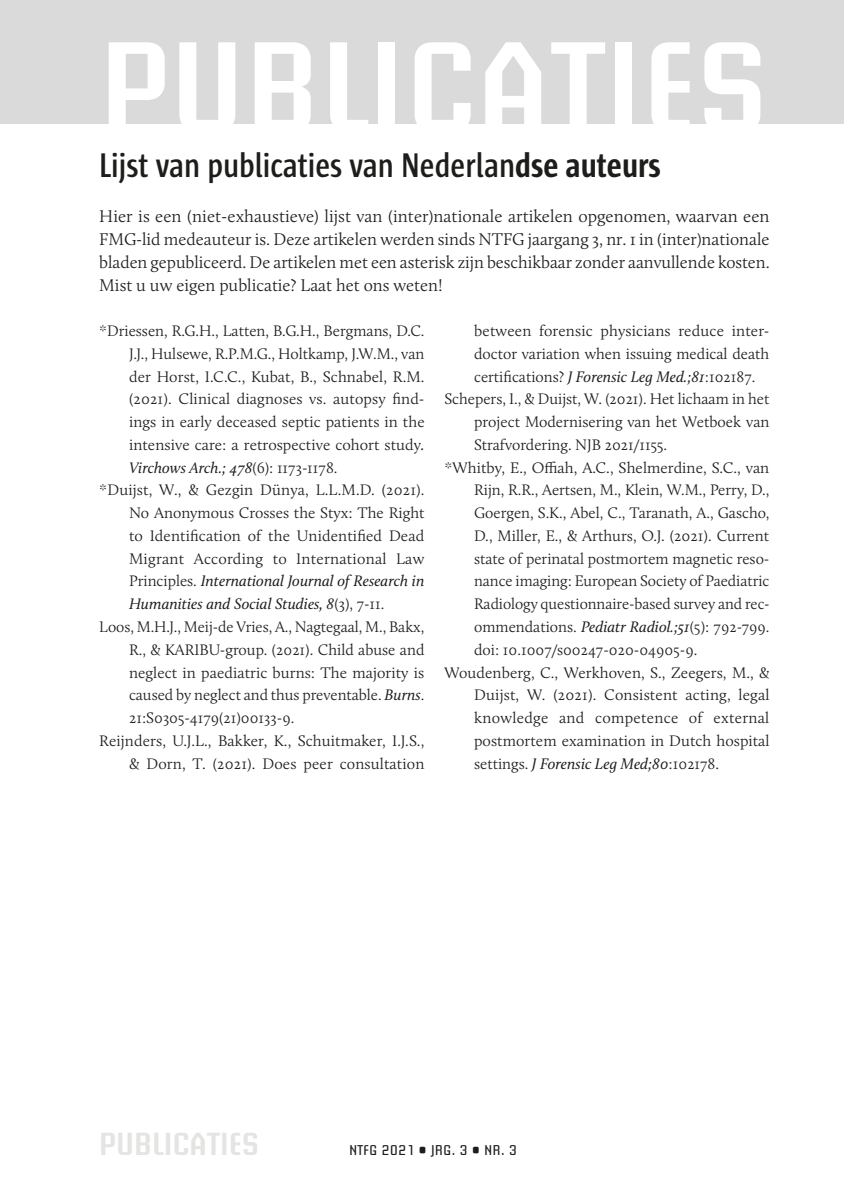
<style>
.page{position:relative;width:844px;height:1191px;background:#fff}
.page>*{position:absolute;margin:0;border:0;box-sizing:border-box;transform-origin:0 0}
.t1{font:600 126px "Briem Akademi Std";letter-spacing:.005em;color:#fff;scale:1.04 1}
.t2{font:600 35px "Sun Cd";color:#1d1d1b}
.t3{font:600 31.5px "Briem Akademi Std";color:#e4e4e3}
.t4{font:300 17.5px/22.8px "Calluna";color:#1d1d1b;text-align:justify}
.t5{font:300 15.75px "Calluna";color:#1d1d1b}
.t6{font:italic 15.75px "Calluna";color:#1d1d1b}
.t7{font:300 15.75px "Calluna";letter-spacing:.02em;color:#1d1d1b}
.t8{font:14px "Briem Akademi Std";color:#1d1d1b}
.s1{font-weight:700}
.s2{font-weight:400;font-style:italic}
.s3{font-weight:300;font-style:normal}
</style>
<div class="page">
<div style="left:0;top:0;width:843px;height:124px;background:#dadada"></div>
<h1 class="t1" style="left:99px;top:16px;width:646px">PUBLICATIES</h1>
<h2 class="t2" style="left:99px;top:147px;width:563px">Lijst van publicaties van Nederlan<span class="s1">dse auteurs</span></h2>
<p class="t4" style="left:99px;top:205px;width:671px">Hier is een (niet-exhaustieve) lijst van (inter)nationale artikelen opgenomen, waarvan een FMG-lid medeauteur is. Deze artikelen werden sinds NTFG jaargang 3, nr. 1 in (inter)nationale bladen gepubliceerd. De artikelen met een asterisk zijn beschikbaar zonder aanvullende kosten.<br>Mist u uw eigen publicatie? Laat het ons weten!</p>
<p class="t5" style="left:99px;top:321px;width:326px">*Driessen, R.G.H., Latten, B.G.H., Bergmans, D.C.</p>
<p class="t5" style="left:129px;top:344px;width:297px">J.J., Hulsewe, R.P.M.G., Holtkamp, J.W.M., van</p>
<p class="t5" style="left:129px;top:367px;width:297px">der Horst, I.C.C., Kubat, B., Schnabel, R.M.</p>
<p class="t5" style="left:129px;top:390px;width:297px">(2021). Clinical diagnoses vs. autopsy find-</p>
<p class="t5" style="left:129px;top:412px;width:297px">ings in early deceased septic patients in the</p>
<p class="t5" style="left:129px;top:435px;width:297px">intensive care: a retrospective cohort study<span class="s2">.</span></p>
<p class="t6" style="left:129px;top:458px;width:210px">Virchows Arch.; 478<span class="s3">(6): 1173-1178.</span></p>
<p class="t5" style="left:99px;top:481px;width:327px">*Duijst, W., &amp; Gezgin Dünya, L.L.M.D. (2021).</p>
<p class="t5" style="left:129px;top:503px;width:297px">No Anonymous Crosses the Styx: The Right</p>
<p class="t5" style="left:129px;top:526px;width:297px">to Identification of the Unidentified Dead</p>
<p class="t5" style="left:129px;top:549px;width:297px">Migrant According to International Law</p>
<p class="t6" style="left:129px;top:571px;width:297px"><span class="s3">Principles.</span> International Journal of Research in</p>
<p class="t6" style="left:129px;top:594px;width:257px">Humanities and Social Studies, 8<span class="s3">(3), 7-11.</span></p>
<p class="t5" style="left:99px;top:617px;width:326px">Loos, M.H.J., Meij-de Vries, A., Nagtegaal, M., Bakx,</p>
<p class="t5" style="left:129px;top:640px;width:297px">R., &amp; KARIBU-group. (2021). Child abuse and</p>
<p class="t5" style="left:129px;top:663px;width:296px">neglect in paediatric burns: The majority is</p>
<p class="t5" style="left:129px;top:685px;width:297px">caused by neglect and thus preventable. <span class="s2">Burns</span>.</p>
<p class="t5" style="left:129px;top:708px;width:167px">21:S0305-4179(21)00133-9.</p>
<p class="t5" style="left:99px;top:731px;width:326px">Reijnders, U.J.L., Bakker, K., Schuitmaker, I.J.S.,</p>
<p class="t5" style="left:129px;top:754px;width:297px">&amp; Dorn, T. (2021). Does peer consultation</p>
<p class="t5" style="left:474px;top:321px;width:297px">between forensic physicians reduce inter-</p>
<p class="t5" style="left:474px;top:344px;width:296px">doctor variation when issuing medical death</p>
<p class="t5" style="left:474px;top:367px;width:282px">certifications? <span class="s2">J Forensic Leg Med.;81</span>:102187.</p>
<p class="t5" style="left:444px;top:390px;width:326px">Schepers, I., &amp; Duijst, W. (2021). Het lichaam in het</p>
<p class="t5" style="left:474px;top:412px;width:297px">project Modernisering van het Wetboek van</p>
<p class="t5" style="left:474px;top:435px;width:195px">Strafvordering. NJB 2021/1155.</p>
<p class="t5" style="left:444px;top:458px;width:326px">*Whitby, E., Offiah, A.C., Shelmerdine, S.C., van</p>
<p class="t5" style="left:474px;top:481px;width:297px">Rijn, R.R., Aertsen, M., Klein, W.M., Perry, D.,</p>
<p class="t5" style="left:474px;top:503px;width:297px">Goergen, S.K., Abel, C., Taranath, A., Gascho,</p>
<p class="t5" style="left:474px;top:526px;width:296px">D., Miller, E., &amp; Arthurs, O.J. (2021). Current</p>
<p class="t5" style="left:474px;top:549px;width:297px">state of perinatal postmortem magnetic reso-</p>
<p class="t5" style="left:474px;top:572px;width:296px">nance imaging: European Society of Paediatric</p>
<p class="t5" style="left:474px;top:594px;width:297px">Radiology questionnaire-based survey and rec-</p>
<p class="t5" style="left:474px;top:617px;width:297px">ommendations. <span class="s2">Pediatr Radiol.;51</span>(5): 792-799.</p>
<p class="t5" style="left:474px;top:640px;width:225px">doi: 10.1007/s00247-020-04905-9.</p>
<p class="t5" style="left:444px;top:663px;width:327px">Woudenberg, C., Werkhoven, S., Zeegers, M., &amp;</p>
<p class="t5" style="left:474px;top:685px;width:297px">Duijst, W. (2021). Consistent acting, legal</p>
<p class="t7" style="left:474px;top:708px;width:297px">knowledge and competence of external</p>
<p class="t5" style="left:474px;top:731px;width:297px">postmortem examination in Dutch hospital</p>
<p class="t6" style="left:474px;top:753px;width:246px"><span class="s3">settings.</span> J Forensic Leg Med;80<span class="s3">:102178.</span></p>
<h3 class="t3" style="left:99px;top:1126px;width:162px">PUBLICATIES</h3>
<p class="t8" style="left:349px;top:1142px;width:169px">NTFG 2021 • JRG. 3 • NR. 3</p>
</div>
